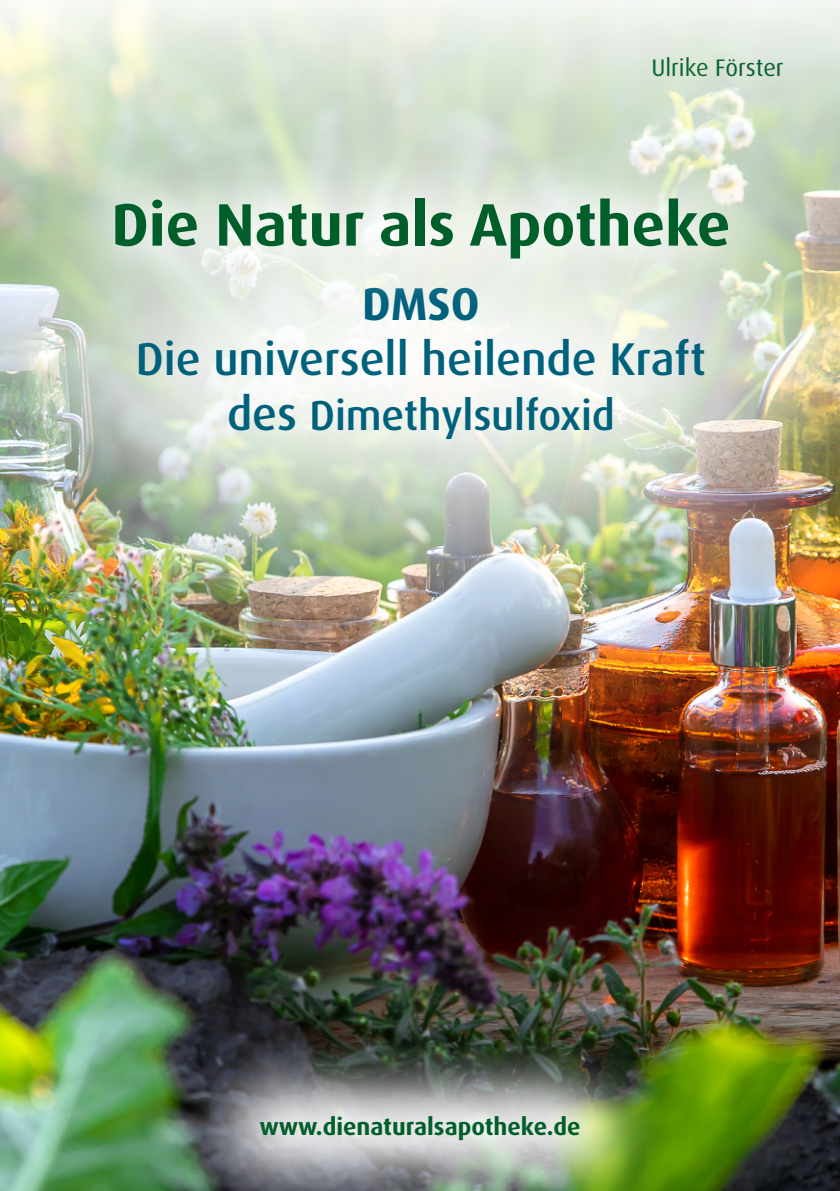
<style>
.page{position:relative;width:840px;height:1191px;background:#fff}
.page>*{position:absolute;margin:0;border:0;box-sizing:border-box;transform-origin:0 0}
.Titel_Hauptüberschrift{font:700 60px "Dax Pro";color:#005e2a}
.Titel_Sub-Überschrift_Thema{font:500 46px/55.2px "Dax Pro";color:#00617d;text-align:center}
.Titel_Sub-Überschrift_Thema-2{font:500 42px "Dax Pro";letter-spacing:-.005em;color:#00617d}
.Titel_Hauptüberschrift-2{font:700 24px "Dax Pro";color:#005e2a}
.Titel_Ulrike_Förster{font:24px "Dax Pro";color:#005e2a}
.s1{font-weight:700}
.s2{font-size:46px}
</style>
<div class="page">
<img style="left:0;top:766px;width:839px;height:425px">
<img style="left:0;top:0;width:839px;height:766px">
<svg style="left:54px;top:140px;width:733px;height:178px;background:#dce5d7"></svg>
<img style="left:172px;top:1027px;width:495px;height:164px">
<p class="Titel_Ulrike_Förster" style="left:651px;top:52px;width:134px">Ulrike Förster</p>
<p class="Titel_Hauptüberschrift" style="left:111px;top:186px;width:620px">Die Natur als Apotheke</p>
<p class="Titel_Sub-Überschrift_Thema" style="left:136px;top:276px;width:571px"><span class="s1">DMSO<br></span>Die universell heilende Kraft</p>
<p class="Titel_Sub-Überschrift_Thema-2" style="left:227px;top:388px;width:389px"><span class="s2">des</span> Dimethylsulfoxid</p>
<p class="Titel_Hauptüberschrift-2" style="left:259px;top:1111px;width:322px">www.dienaturalsapotheke.de</p>
</div>
